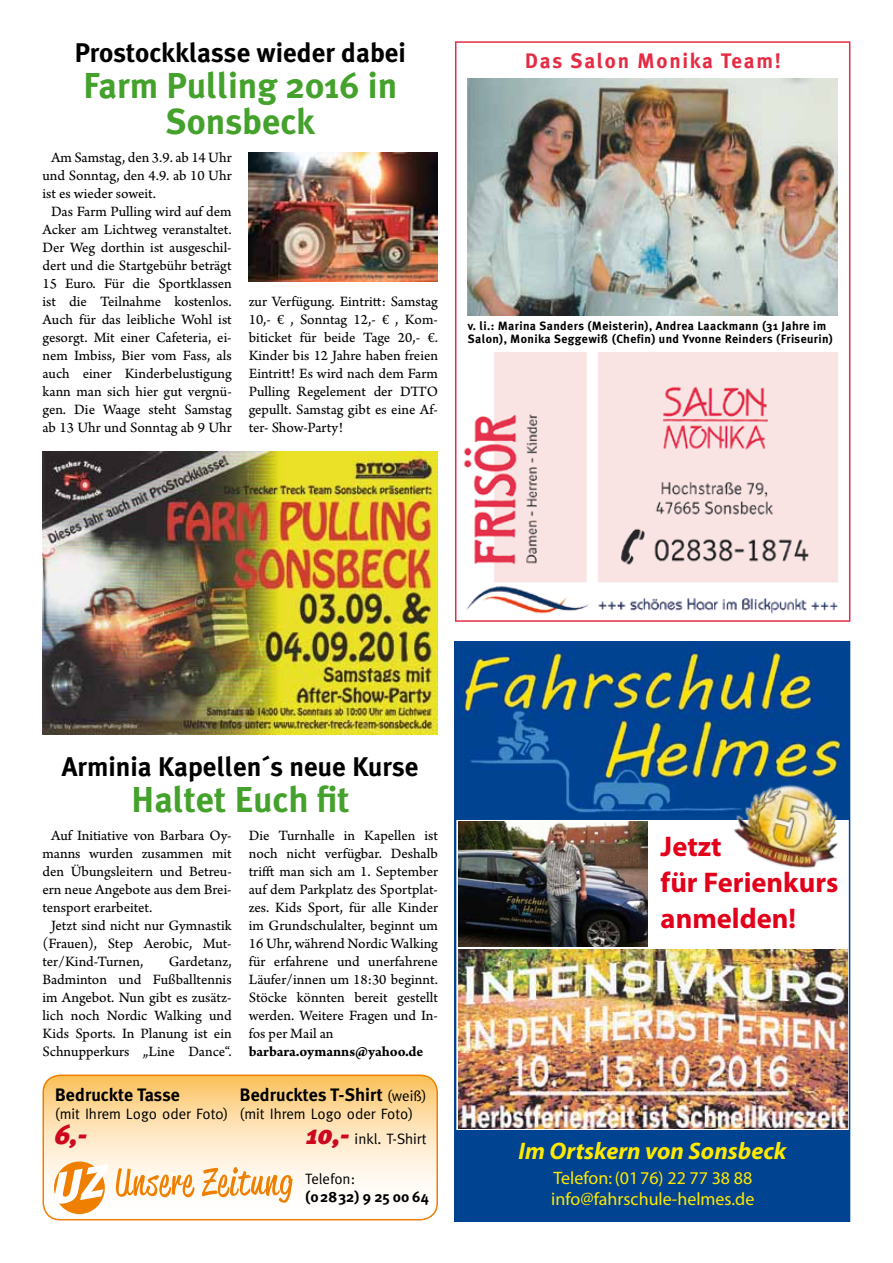
<style>
.page{position:relative;width:893px;height:1263px;background:#fff}
.page>*{position:absolute;margin:0;border:0;box-sizing:border-box;transform-origin:0 0}
.t1{font:700 36px/36px "Meta Plus";color:#44a12b;text-align:center}
.t2{font:700 28.5px/36px "Myriad Pro";color:#e2001a}
.t3{font:700 27px "Meta Plus";color:#000}
.t4{font:italic 900 27px "Meta Plus";color:#cd071e}
.t5{font:italic 700 24px "Myriad";color:#ffe900}
.t6{font:700 21px "Meta Plus";letter-spacing:.08em;color:#e42c45}
.t7{font:18px/21px "Myriad";color:#ffe900}
.t8{font:700 18px "Meta Plus";color:#000}
.t9{font:15px/18px "Arno Pro Sm Text";letter-spacing:-.005em;color:#000;text-align:justify}
.t10{font:15px/25.5px "Meta";color:#000}
.t11{font:15px "Arno Pro Bold Sm Text";letter-spacing:-.005em;color:#000}
.t12{font:700 15px "Meta Plus";color:#000}
.t13{font:700 12px/13.5px "Meta Plus";letter-spacing:.03em;color:#000}
.s1{font-family:"Meta";font-weight:400;font-size:15px}
.s2{font-family:"Meta Plus";font-weight:900;font-style:italic;font-size:27px;color:#cd071e}
</style>
<div class="page">
<img style="left:249px;top:152px;width:189px;height:130px">
<img style="left:43px;top:451px;width:395px;height:284px">
<svg style="left:455px;top:41px;width:395px;height:581px;fill:#f9e4e3"></svg>
<img style="left:468px;top:78px;width:370px;height:237px">
<svg style="left:455px;top:641px;width:395px;height:581px;fill:#004391"></svg>
<img style="left:458px;top:949px;width:389px;height:179px">
<img style="left:726px;top:772px;width:124px;height:107px">
<svg style="left:43px;top:1077px;width:394px;height:143px"></svg>
<div style="left:43px;top:1074px;width:395px;height:146px;border:2px solid #ee7f00;border-radius:17px"></div>
<div style="left:54px;top:1161px;width:51px;height:53px;background:#ee7f00;border-radius:50%"></div>
<svg style="left:53px;top:1164px;width:55px;height:41px"></svg>
<svg style="left:116px;top:1167px;width:177px;height:36px"></svg>
<img style="left:458px;top:822px;width:189px;height:124px">
<h3 class="t3" style="left:75px;top:37px;width:333px">Prostockklasse wieder dabei</h3>
<h1 class="t1" style="left:83px;top:68px;width:315px">Farm Pulling 2016 in<br>Sonsbeck</h1>
<p class="t9" style="left:51px;top:149px;width:182px">Am Samstag, den 3.9. ab 14 Uhr</p>
<p class="t9" style="left:43px;top:167px;width:191px">und Sonntag, den 4.9. ab 10 Uhr</p>
<p class="t9" style="left:43px;top:185px;width:115px">ist es wieder soweit.</p>
<p class="t9" style="left:51px;top:203px;width:182px">Das Farm Pulling wird auf dem</p>
<p class="t9" style="left:43px;top:221px;width:191px">Acker am Lichtweg veranstaltet.</p>
<p class="t9" style="left:43px;top:239px;width:191px">Der Weg dorthin ist ausgeschil-</p>
<p class="t9" style="left:43px;top:257px;width:191px">dert und die Startgebühr beträgt</p>
<p class="t9" style="left:43px;top:275px;width:191px">15 Euro. Für die Sportklassen</p>
<p class="t9" style="left:43px;top:293px;width:191px">ist die Teilnahme kostenlos.</p>
<p class="t9" style="left:43px;top:311px;width:191px">Auch für das leibliche Wohl ist</p>
<p class="t9" style="left:43px;top:329px;width:191px">gesorgt. Mit einer Cafeteria, ei-</p>
<p class="t9" style="left:43px;top:347px;width:191px">nem Imbiss, Bier vom Fass, als</p>
<p class="t9" style="left:43px;top:365px;width:191px">auch einer Kinderbelustigung</p>
<p class="t9" style="left:43px;top:383px;width:191px">kann man sich hier gut vergnü-</p>
<p class="t9" style="left:43px;top:401px;width:191px">gen. Die Waage steht Samstag</p>
<p class="t9" style="left:43px;top:419px;width:191px">ab 13 Uhr und Sonntag ab 9 Uhr</p>
<p class="t9" style="left:249px;top:293px;width:191px">zur Verfügung. Eintritt: Samstag 10,- € , Sonntag 12,- € , Kom&shy;biticket für beide Tage 20,- €.<br>Kinder bis 12 Jahre haben freien Eintritt! Es wird nach dem Farm Pulling Regelement der DTTO gepullt. Samstag gibt es eine Af&shy;ter- Show-Party!</p>
<h3 class="t6" style="left:525px;top:49px;width:258px">Das Salon Monika Team!</h3>
<p class="t13" style="left:468px;top:319px;width:367px">v. li.: Marina Sanders (Meisterin), Andrea Laackmann (31 Jahre im<br>Salon), Monika Seggewiß (Chefin) und Yvonne Reinders (Friseurin)</p>
<h3 class="t3" style="left:62px;top:751px;width:358px">Arminia Kapellen´s neue Kurse</h3>
<h1 class="t1" style="left:131px;top:781px;width:220px">Haltet Euch fit</h1>
<p class="t9" style="left:249px;top:827px;width:191px">Die Turnhalle in Kapellen ist noch nicht verfügbar. Deshalb trifft man sich am 1. September auf dem Parkplatz des Sportplat&shy;zes. Kids Sport, für alle Kinder im Grundschulalter, beginnt um 16 Uhr, während Nordic Walking für erfahrene und unerfahrene Läufer/innen um 18:30 beginnt.<br>Stöcke könnten bereit gestellt werden. Weitere Fragen und In&shy;fos per Mail an</p>
<p class="t11" style="left:249px;top:1042px;width:176px">barbara.oymanns@yahoo.de</p>
<p class="t8" style="left:55px;top:1084px;width:127px">Bedruckte Tasse</p>
<p class="t10" style="left:55px;top:1101px;width:175px">(mit Ihrem Logo oder Fot0)</p>
<h3 class="t4" style="left:55px;top:1119px;width:34px">6,-</h3>
<p class="t9" style="left:51px;top:827px;width:182px">Auf Initiative von Barbara Oy-</p>
<p class="t9" style="left:43px;top:845px;width:191px">manns wurden zusammen mit</p>
<p class="t9" style="left:43px;top:863px;width:191px">den Übungsleitern und Betreu-</p>
<p class="t9" style="left:43px;top:881px;width:191px">ern neue Angebote aus dem Brei-</p>
<p class="t9" style="left:43px;top:899px;width:111px">tensport erarbeitet.</p>
<p class="t9" style="left:51px;top:917px;width:182px">Jetzt sind nicht nur Gymnastik</p>
<p class="t9" style="left:43px;top:935px;width:191px">(Frauen), Step Aerobic, Mut-</p>
<p class="t9" style="left:43px;top:953px;width:102px">ter/Kind-Turnen,</p>
<p class="t9" style="left:43px;top:953px;width:191px;text-indent:126px">Gardetanz, Badminton und Fußballtennis im Angebot. Nun gibt es zusätz&shy;lich noch Nordic Walking und Kids Sports. In Planung ist ein Schnupperkurs „Line Dance“.</p>
<p class="t8" style="left:240px;top:1084px;width:189px">Bedrucktes T-Shirt <span class="s1">(weiß)</span></p>
<p class="t10" style="left:306px;top:1101px;width:122px;text-indent:-67px">(mit Ihrem Logo oder Foto)<br><span class="s2">10,-</span> inkl. T-Shirt</p>
<p class="t10" style="left:305px;top:1166px;width:51px">Telefon:</p>
<p class="t12" style="left:305px;top:1188px;width:125px">(02832) 9 25 00 64</p>
<h2 class="t2" style="left:661px;top:828px;width:179px">Jetzt<br>für Ferienkurs anmelden!</h2>
<h3 class="t5" style="left:518px;top:1138px;width:270px">Im Ortskern von Sonsbeck</h3>
<p class="t7" style="left:551px;top:1168px;width:205px">Telefon: (0176) 22 77 38 88 info@fahrschule-helmes.de</p>
</div>
